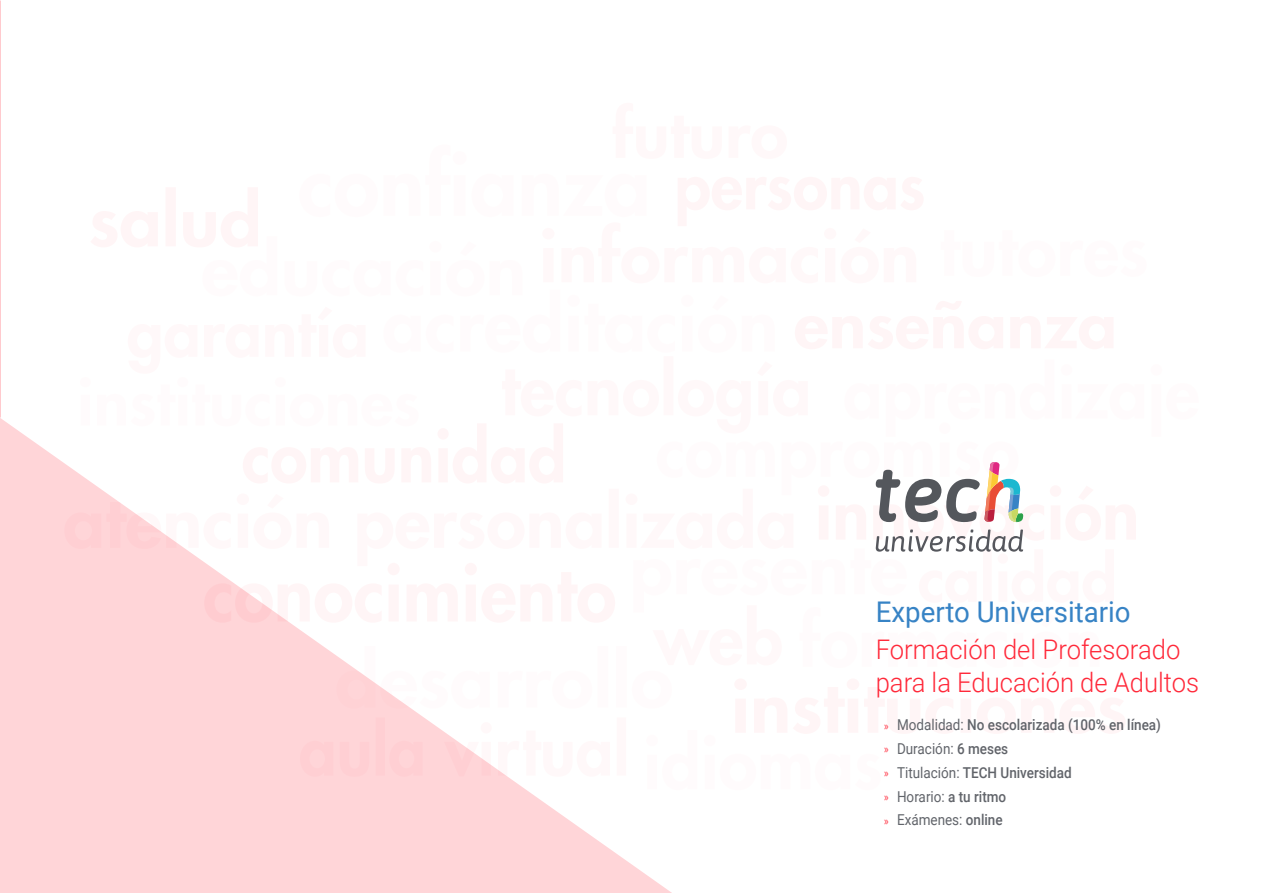
<style>
.page{position:relative;width:1263px;height:893px;background:#fff}
.page>*{position:absolute;margin:0;border:0;box-sizing:border-box;transform-origin:0 0}
.t1{font:28.5px "Roboto";color:#3783c5}
.t2{font:300 27px/33px "Roboto";color:#ff293a;scale:.95 1}
.t3{font:500 15px/23.7px "Roboto";color:#61646a;scale:.9 1}
.s1{font-family:"Myriad Pro";font-weight:400;font-size:12px;color:#ff293a}
.s2{font-weight:400}
</style>
<div class="page">
<svg style="left:0;top:418px;width:672px;height:475px;background:#ffd9db"></svg>
<svg style="left:64px;top:418px;width:960px;height:372px"></svg>
<h1 class="t1" style="left:876px;top:592px;width:256px">Experto Universitario</h1>
<h2 class="t2" style="left:876px;top:632px;width:342px">Formación del Profesorado para la Educación de Adultos</h2>
<p class="t3" style="left:884px;top:713px;width:309px"><span class="s1">»</span> <span class="s2">Modalidad:</span> No escolarizada (100% en línea) <span class="s1">»</span> <span class="s2">Duración:</span> 6 meses<br><span class="s1">»</span> <span class="s2">Titulación:</span> TECH Universidad<br><span class="s1">»</span> <span class="s2">Horario:</span> a tu ritmo<br><span class="s1">»</span> <span class="s2">Exámenes:</span> online</p>
</div>
